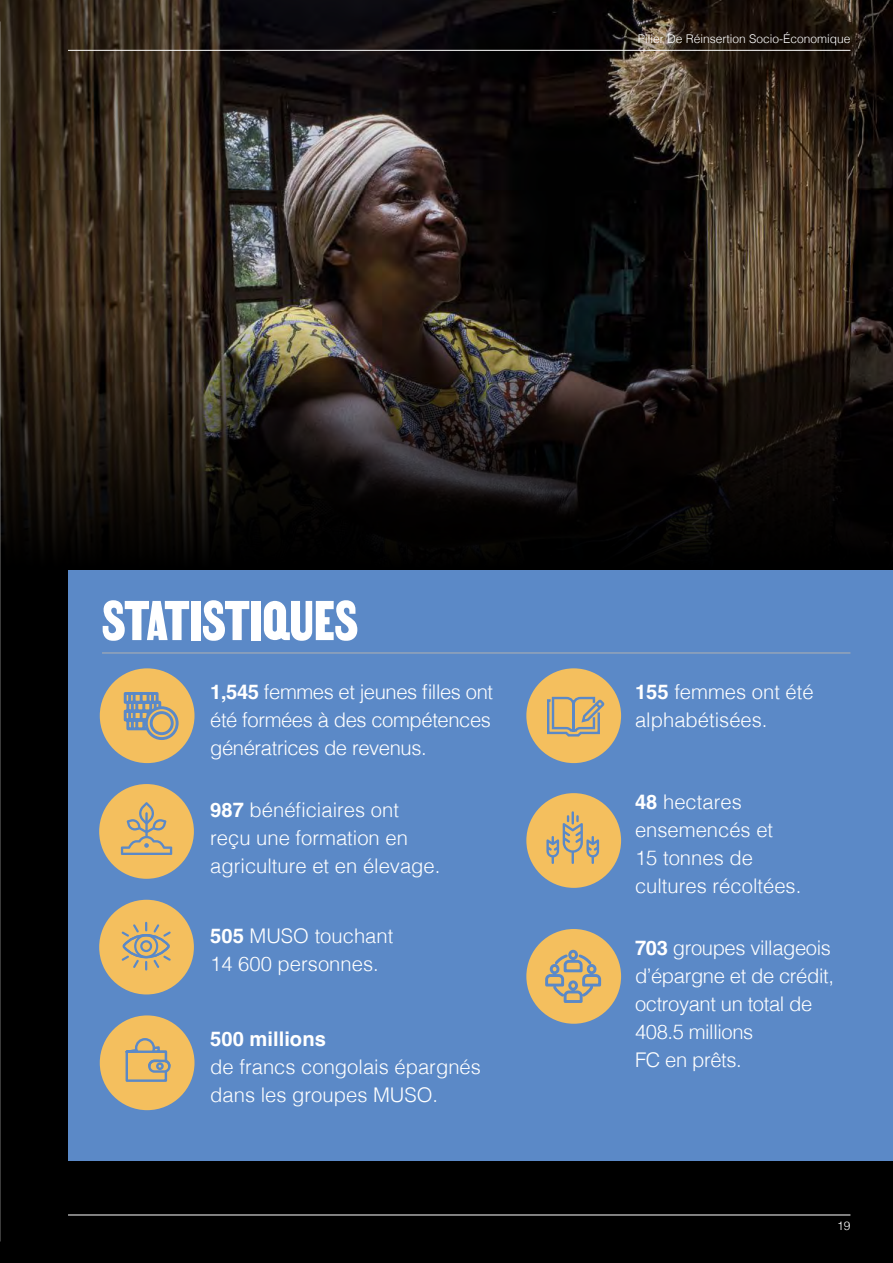
<style>
.page{position:relative;width:893px;height:1263px;background:#000}
.page>*{position:absolute;margin:0;border:0;box-sizing:border-box;transform-origin:0 0}
.t1{font:67.5px "MARTIN";color:#fff}
.t2{font:300 20.25px/28px "Helvetica";color:#fff}
.t3{font:300 20.25px/28px "Helvetica";letter-spacing:-.02em;color:#fff}
.t4{font:700 20.25px "Helvetica";color:#fff}
.t5{font:300 12px "Helvetica";color:#fff}
.s1{font-weight:700}
</style>
<div class="page">
<img style="left:0;top:0;width:893px;height:891px">
<div style="left:68px;top:571px;width:825px;height:590px;background:#5b89c7"></div>
<hr style="left:102px;top:653px;width:748px;height:1px;background:#b2b2b1">
<div style="left:100px;top:1015px;width:94px;height:95px;background:#f4bf5e;border-radius:50%"></div>
<svg style="left:125px;top:1038px;width:46px;height:44px"></svg>
<div style="left:100px;top:668px;width:94px;height:95px;background:#f4bf5e;border-radius:50%"></div>
<svg style="left:123px;top:692px;width:56px;height:48px"></svg>
<div style="left:526px;top:793px;width:95px;height:95px;background:#f4bf5e;border-radius:50%"></div>
<svg style="left:546px;top:811px;width:53px;height:53px"></svg>
<div style="left:99px;top:784px;width:95px;height:95px;background:#f4bf5e;border-radius:50%"></div>
<svg style="left:121px;top:802px;width:51px;height:53px"></svg>
<div style="left:526px;top:668px;width:95px;height:95px;background:#f4bf5e;border-radius:50%"></div>
<svg style="left:547px;top:696px;width:58px;height:41px"></svg>
<div style="left:99px;top:900px;width:95px;height:94px;background:#f4bf5e;border-radius:50%"></div>
<svg style="left:121px;top:921px;width:50px;height:50px"></svg>
<div style="left:526px;top:929px;width:95px;height:95px;background:#f4bf5e;border-radius:50%"></div>
<svg style="left:545px;top:949px;width:57px;height:54px"></svg>
<hr style="left:68px;top:50px;width:782px;height:1px;background:#fff">
<hr style="left:68px;top:1215px;width:782px;height:1px;background:#fff">
<p class="t5" style="left:638px;top:28px;width:214px">Pilier De Réinsertion Socio-Économique</p>
<h1 class="t1" style="left:102px;top:581px;width:257px">STATISTIQUES</h1>
<p class="t2" style="left:210px;top:676px;width:284px;text-align:justify"><span class="s1">1,545</span> femmes et jeunes filles ont été formées à des compétences génératrices de revenus.</p>
<p class="t2" style="left:210px;top:794px;width:232px"><span class="s1">987</span> bénéficiaires ont reçu une formation en agriculture et en élevage.</p>
<p class="t2" style="left:210px;top:920px;width:185px"><span class="s1">505</span> MUSO touchant<br>14 600 personnes.</p>
<p class="t4" style="left:210px;top:1026px;width:117px">500 millions</p>
<p class="t2" style="left:210px;top:1051px;width:272px">de francs congolais épargnés dans les groupes MUSO.</p>
<p class="t2" style="left:635px;top:676px;width:180px"><span class="s1">155</span> femmes ont été alphabétisées.</p>
<p class="t2" style="left:635px;top:786px;width:168px"><span class="s1">48</span> hectares ensemencés et<br>15 tonnes de cultures récoltées.</p>
<p class="t3" style="left:635px;top:932px;width:200px"><span class="s1">703</span> groupes villageois d’épargne et de crédit, octroyant un total de<br>408.5 millions<br>FC en prêts.</p>
<p class="t5" style="left:837px;top:1216px;width:15px">19</p>
</div>
